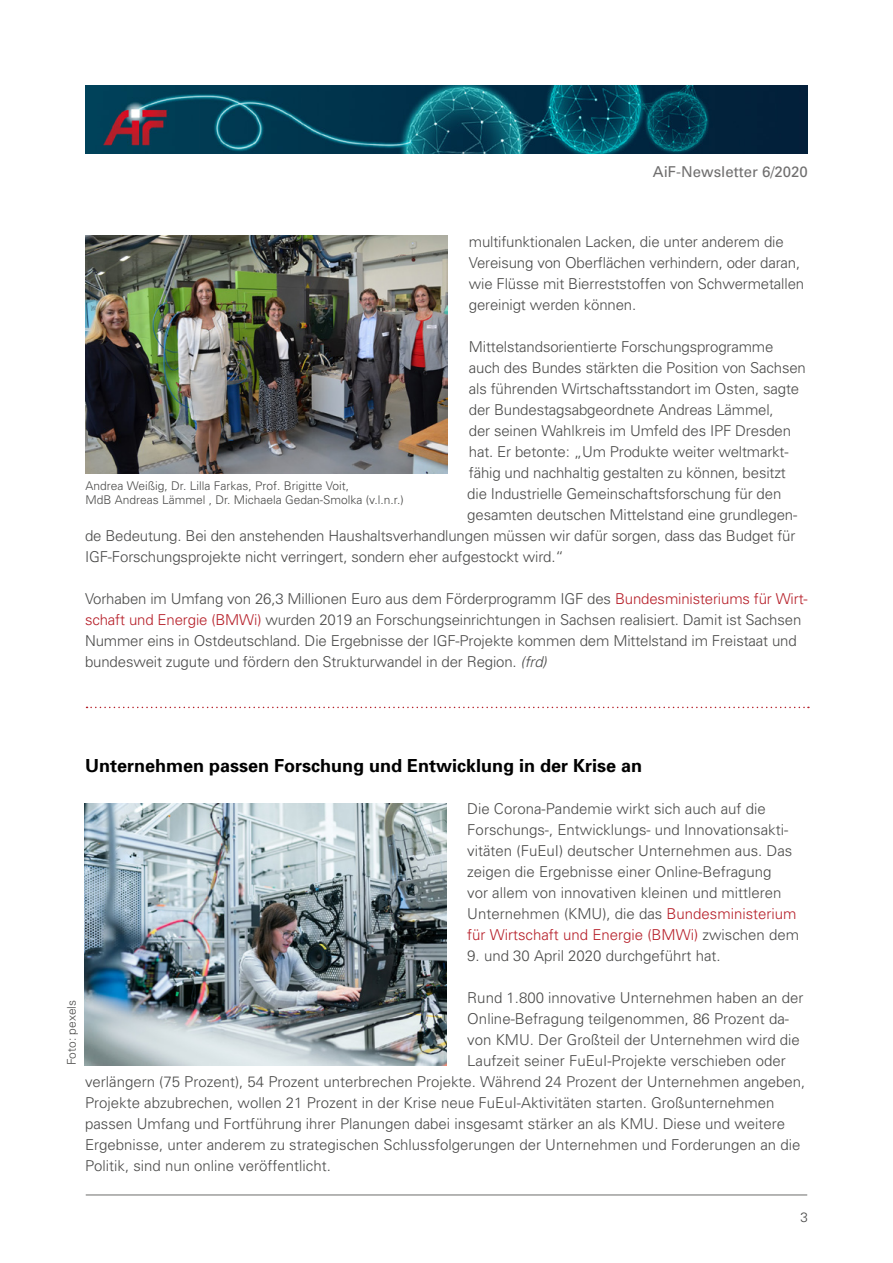
<style>
.page{position:relative;width:893px;height:1263px;background:#fff}
.page>*{position:absolute;margin:0;border:0;box-sizing:border-box;transform-origin:0 0}
.t1{font:700 18px "Univers";color:#000}
.t2{font:300 15px/21px "Univers";letter-spacing:-.01em;color:#4a4a49}
.Einf__Abs{font:15px "Univers";color:#706f6f}
.Einf__Abs-2{font:300 13.5px "Univers";color:#4a4a49}
.Einf__Abs-3{font:300 12px/14.4px "Univers";color:#4a4a49}
.s1{color:#b61f29}
.s2{font-style:italic}
</style>
<div class="page">
<img style="left:85px;top:85px;width:723px;height:68px">
<hr style="left:86px;top:1194px;width:721px;height:1px;background:#9d9d9c">
<svg style="left:87px;top:707px;width:722px;height:1px"></svg>
<img style="left:84px;top:804px;width:362px;height:261px">
<img style="left:86px;top:235px;width:362px;height:238px">
<p class="Einf__Abs" style="left:653px;top:163px;width:157px">AiF-Newsletter 6/2020</p>
<p class="t2" style="left:469px;top:231px;width:337px">multifunktionalen Lacken, die unter anderem die Vereisung von Oberflächen verhindern, oder daran, wie Flüsse mit Bierreststoffen von Schwermetallen gereinigt werden können.</p>
<p class="t2" style="left:469px;top:336px;width:306px">Mittelstandsorientierte Forschungsprogramme</p>
<p class="t2" style="left:469px;top:357px;width:339px">auch des Bundes stärkten die Position von Sachsen</p>
<p class="t2" style="left:469px;top:378px;width:332px">als führenden Wirtschaftsstandort im Osten, sagte</p>
<p class="t2" style="left:469px;top:399px;width:306px">der Bundestagsabgeordnete Andreas Lämmel,</p>
<p class="t2" style="left:469px;top:420px;width:324px">der seinen Wahlkreis im Umfeld des IPF Dresden</p>
<p class="t2" style="left:469px;top:441px;width:321px">hat. Er betonte: „Um Produkte weiter weltmarkt-</p>
<p class="t2" style="left:469px;top:462px;width:319px">fähig und nachhaltig gestalten zu können, besitzt</p>
<p class="t2" style="left:467px;top:483px;width:316px">die Industrielle Gemeinschaftsforschung für den</p>
<p class="t2" style="left:467px;top:504px;width:331px">gesamten deutschen Mittelstand eine grundlegen-</p>
<p class="t2" style="left:85px;top:525px;width:712px">de Bedeutung. Bei den anstehenden Haushaltsverhandlungen müssen wir dafür sorgen, dass das Budget für</p>
<p class="t2" style="left:85px;top:546px;width:480px">IGF-Forschungsprojekte nicht verringert, sondern eher aufgestockt wird.“</p>
<p class="t2" style="left:85px;top:588px;width:724px">Vorhaben im Umfang von 26,3 Millionen Euro aus dem Förderprogramm IGF des <span class="s1">Bundesministeriums für Wirt&shy;schaft und Energie (BMWi)</span> wurden 2019 an Forschungseinrichtungen in Sachsen realisiert. Damit ist Sachsen Nummer eins in Ostdeutschland. Die Ergebnisse der IGF-Projekte kommen dem Mittelstand im Freistaat und bundesweit zugute und fördern den Strukturwandel in der Region. <span class="s2">(frd)</span></p>
<p class="Einf__Abs-3" style="left:85px;top:479px;width:320px">Andrea Weißig, Dr. Lilla Farkas, Prof. Brigitte Voit,<br>MdB Andreas Lämmel , Dr. Michaela Gedan-Smolka (v.l.n.r.)</p>
<p class="t1" style="left:85px;top:755px;width:559px">Unternehmen passen Forschung und Entwicklung in der Krise an</p>
<p class="t2" style="left:467px;top:798px;width:333px">Die Corona-Pandemie wirkt sich auch auf die Forschungs-, Entwicklungs- und Innovationsakti&shy;vitäten (FuEuI) deutscher Unternehmen aus. Das zeigen die Ergebnisse einer Online-Befragung<br>vor allem von innovativen kleinen und mittleren Unternehmen (KMU), die das <span class="s1">Bundesministerium für Wirtschaft und Energie (BMWi)</span> zwischen dem</p>
<p class="t2" style="left:467px;top:945px;width:255px">9. und 30 April 2020 durchgeführt hat.</p>
<p class="t2" style="left:467px;top:987px;width:337px">Rund 1.800 innovative Unternehmen haben an der</p>
<p class="t2" style="left:467px;top:1008px;width:323px">Online-Befragung teilgenommen, 86 Prozent da-</p>
<p class="t2" style="left:467px;top:1029px;width:334px">von KMU. Der Großteil der Unternehmen wird die</p>
<p class="t2" style="left:467px;top:1050px;width:320px">Laufzeit seiner FuEuI-Projekte verschieben oder</p>
<p class="t2" style="left:85px;top:1071px;width:722px">verlängern (75 Prozent), 54 Prozent unterbrechen Projekte. Während 24 Prozent der Unternehmen angeben,</p>
<p class="t2" style="left:85px;top:1092px;width:691px">Projekte abzubrechen, wollen 21 Prozent in der Krise neue FuEuI-Aktivitäten starten. Großunternehmen</p>
<p class="t2" style="left:85px;top:1113px;width:702px">passen Umfang und Fortführung ihrer Planungen dabei insgesamt stärker an als KMU. Diese und weitere</p>
<p class="t2" style="left:85px;top:1134px;width:717px">Ergebnisse, unter anderem zu strategischen Schlussfolgerungen der Unternehmen und Forderungen an die</p>
<p class="t2" style="left:85px;top:1155px;width:247px">Politik, sind nun online veröffentlicht.</p>
<p class="Einf__Abs-2" style="left:800px;top:1209px;width:9px">3</p>
<p class="Einf__Abs-3" style="left:64px;top:1065px;width:67px;rotate:-90deg">Foto: pexels</p>
</div>
